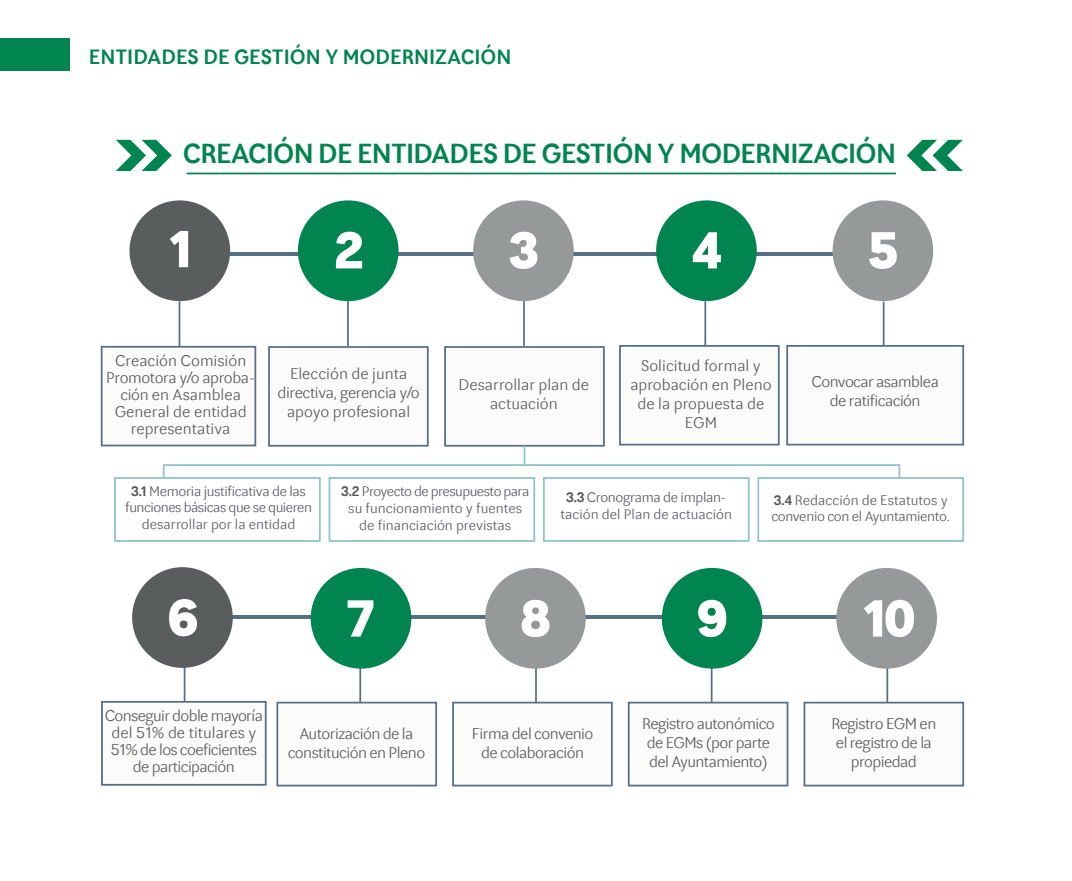
<style>
.page{position:relative;width:1072px;height:881px;background:#fff}
.page>*{position:absolute;margin:0;border:0;box-sizing:border-box;transform-origin:0 0}
.t1{font:900 52.5px "Lean O Sans FYW04";color:#fff}
.t2{font:700 28px "Lean O Sans FYW04";letter-spacing:-.025em;color:#008450}
.t3{font:700 21px "Lean O Sans FYW04";color:#008450}
.t4{font:15.75px/18.9px "Lean O Sans FYW01";letter-spacing:-.035em;color:#57575d;text-align:center}
.t5{font:15.75px/18.9px "Lean O Sans FYW01";color:#57575d;text-align:center}
.t6{font:14px/16.8px "Lean O Sans FYW01";letter-spacing:-.025em;color:#57575d;text-align:center}
.t7{font:14px/16.8px "Lean O Sans FYW01";color:#57575d;text-align:center}
.s1{font-family:"Lean O Sans FYW04";font-weight:700}
</style>
<div class="page">
<div style="left:0;top:38px;width:69px;height:33px;background:#008450"></div>
<svg style="left:116px;top:140px;width:56px;height:31px"></svg>
<svg style="left:906px;top:140px;width:56px;height:31px"></svg>
<hr style="left:186px;top:172px;width:710px;height:2px;background:#008450">
<hr style="left:886px;top:662px;width:2px;height:40px;background:#566f87">
<div style="left:803px;top:701px;width:161px;height:85px;background:#fbfbfa;border:2px solid #566f87"></div>
<hr style="left:710px;top:662px;width:2px;height:40px;background:#566f87">
<div style="left:628px;top:701px;width:160px;height:85px;background:#fbfbfa;border:2px solid #566f87"></div>
<hr style="left:535px;top:662px;width:2px;height:40px;background:#566f87">
<div style="left:452px;top:701px;width:160px;height:85px;background:#fbfbfa;border:2px solid #566f87"></div>
<hr style="left:359px;top:662px;width:2px;height:40px;background:#566f87">
<div style="left:276px;top:701px;width:161px;height:85px;background:#fbfbfa;border:2px solid #566f87"></div>
<hr style="left:551px;top:615px;width:359px;height:3px;background:#566f87">
<div style="left:836px;top:567px;width:101px;height:101px;background:#969999;border-radius:50%"></div>
<div style="left:661px;top:567px;width:101px;height:101px;background:#008450;border-radius:50%"></div>
<hr style="left:151px;top:615px;width:349px;height:3px;background:#566f87">
<div style="left:485px;top:567px;width:101px;height:101px;background:#969999;border-radius:50%"></div>
<div style="left:311px;top:567px;width:100px;height:101px;background:#008450;border-radius:50%"></div>
<hr style="left:184px;top:661px;width:1px;height:40px;background:#566f87">
<div style="left:101px;top:700px;width:166px;height:85px;background:#fbfbfa;border:2px solid #566f87"></div>
<div style="left:132px;top:567px;width:101px;height:100px;background:#5a5d5e;border-radius:50%"></div>
<hr style="left:179px;top:301px;width:1px;height:45px;background:#566f87">
<div style="left:101px;top:346px;width:155px;height:100px;background:#fbfbfa;border:2px solid #566f87"></div>
<hr style="left:347px;top:300px;width:2px;height:46px;background:#566f87">
<div style="left:268px;top:346px;width:160px;height:100px;background:#fbfbfa;border:2px solid #566f87"></div>
<hr style="left:523px;top:300px;width:2px;height:46px;background:#566f87">
<div style="left:444px;top:346px;width:160px;height:100px;background:#fbfbfa;border:2px solid #566f87"></div>
<hr style="left:704px;top:301px;width:2px;height:45px;background:#566f87">
<div style="left:619px;top:345px;width:160px;height:100px;background:#fbfbfa;border:2px solid #566f87"></div>
<hr style="left:882px;top:301px;width:2px;height:46px;background:#566f87">
<div style="left:786px;top:345px;width:178px;height:100px;background:#fbfbfa;border:2px solid #566f87"></div>
<svg style="left:523px;top:445px;width:2px;height:19px"></svg>
<hr style="left:163px;top:464px;width:736px;height:1px;background:#8cc2ca">
<svg style="left:163px;top:465px;width:2px;height:12px"></svg>
<svg style="left:898px;top:464px;width:2px;height:13px"></svg>
<hr style="left:550px;top:252px;width:359px;height:3px;background:#566f87">
<div style="left:832px;top:200px;width:101px;height:101px;background:#969999;border-radius:50%"></div>
<div style="left:656px;top:200px;width:100px;height:101px;background:#008450;border-radius:50%"></div>
<hr style="left:141px;top:252px;width:359px;height:3px;background:#566f87">
<div style="left:473px;top:200px;width:100px;height:101px;background:#969999;border-radius:50%"></div>
<div style="left:298px;top:200px;width:100px;height:101px;background:#008450;border-radius:50%"></div>
<div style="left:129px;top:200px;width:101px;height:101px;background:#5a5d5e;border-radius:50%"></div>
<div style="left:114px;top:477px;width:207px;height:64px;border:2px solid #8cc2ca"></div>
<div style="left:328px;top:477px;width:207px;height:64px;border:2px solid #8cc2ca"></div>
<div style="left:543px;top:477px;width:206px;height:64px;border:2px solid #8cc2ca"></div>
<div style="left:757px;top:477px;width:207px;height:64px;border:2px solid #8cc2ca"></div>
<h3 class="t3" style="left:89px;top:43px;width:424px">ENTIDADES DE GESTIÓN Y MODERNIZACIÓN</h3>
<h2 class="t2" style="left:183px;top:135px;width:715px">CREACIÓN DE ENTIDADES DE GESTIÓN Y MODERNIZACIÓN</h2>
<h1 class="t1" style="left:169px;top:215px;width:24px">1</h1>
<h1 class="t1" style="left:334px;top:216px;width:30px">2</h1>
<h1 class="t1" style="left:509px;top:216px;width:30px">3</h1>
<h1 class="t1" style="left:691px;top:216px;width:33px">4</h1>
<h1 class="t1" style="left:869px;top:216px;width:30px">5</h1>
<p class="t5" style="left:106px;top:351px;width:151px;line-height:17.2px">Creación Comisión<br>Promotora y/o aproba&shy;ción en Asamblea<br>General de entidad representativa</p>
<p class="t5" style="left:277px;top:364px;width:144px">Elección de junta directiva, gerencia y/o apoyo profesional</p>
<p class="t5" style="left:630px;top:356px;width:143px">Solicitud formal y aprobación en Pleno de la propuesta de<br>EGM</p>
<p class="t5" style="left:458px;top:375px;width:132px">Desarrollar plan de actuación</p>
<p class="t4" style="left:811px;top:372px;width:129px">Convocar asamblea de ratificación</p>
<p class="t6" style="left:125px;top:482px;width:188px"><span class="s1">3.1</span> Memoria justificativa de las funciones básicas que se quieren desarrollar por la entidad</p>
<p class="t7" style="left:560px;top:489px;width:173px"><span class="s1">3.3</span> Cronograma de implan&shy;tación del Plan de actuación</p>
<p class="t7" style="left:341px;top:483px;width:190px"><span class="s1">3.2</span> Proyecto de presupuesto para su funcionamiento y fuentes de financiación previstas</p>
<p class="t6" style="left:771px;top:492px;width:180px;line-height:15.8px;text-align:left"><span class="s1">3.4</span> Redacción de Estatutos y convenio con el Ayuntamiento.</p>
<h1 class="t1" style="left:168px;top:583px;width:31px">6</h1>
<h1 class="t1" style="left:346px;top:584px;width:30px">7</h1>
<h1 class="t1" style="left:520px;top:584px;width:32px">8</h1>
<h1 class="t1" style="left:697px;top:584px;width:32px">9</h1>
<h1 class="t1" style="left:863px;top:584px;width:53px">10</h1>
<p class="t4" style="left:105px;top:706px;width:160px;line-height:17.2px">Conseguir doble mayoría del 51% de titulares y<br>51% de los coeficientes de participación</p>
<p class="t4" style="left:288px;top:723px;width:139px">Autorización de la constitución en Pleno</p>
<p class="t4" style="left:472px;top:723px;width:123px">Firma del convenio de colaboración</p>
<p class="t4" style="left:642px;top:714px;width:134px;text-align:left">Registro autonómico de EGMs (por parte del Ayuntamiento)</p>
<p class="t4" style="left:831px;top:714px;width:106px">Registro EGM en el registro de la propiedad</p>
</div>
